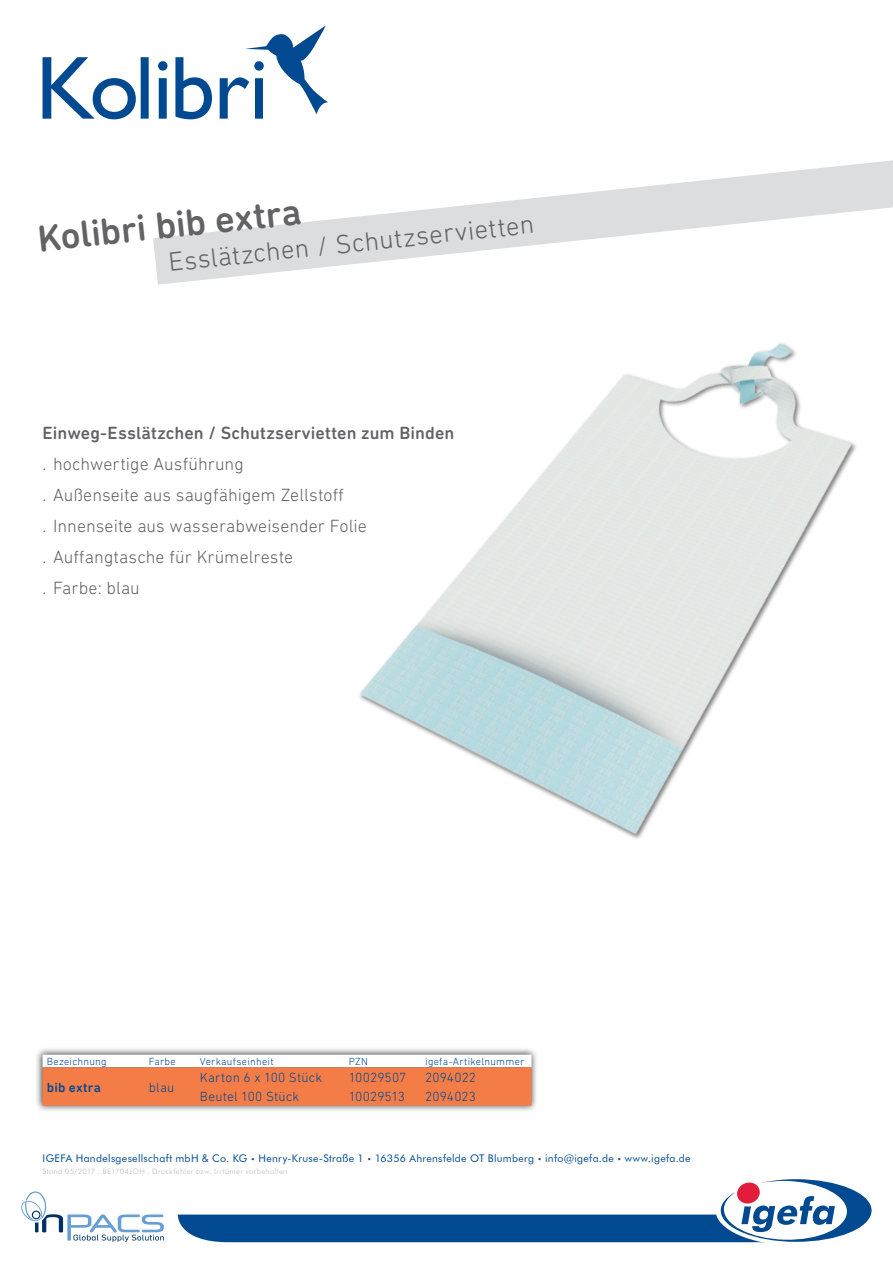
<style>
.page{position:relative;width:893px;height:1263px;background:#fff}
.page>*{position:absolute;margin:0;border:0;box-sizing:border-box;transform-origin:0 0}
.t1{font:500 38.25px "DIN Next Rounded LT Pro";color:#636366}
.t2{font:300 27px "DIN Next Rounded LT Pro";color:#636366}
.t3{font:300 18px/31px "DIN Next Rounded LT Pro";color:#636366}
.t4{font:500 18px "DIN Next Rounded LT Pro";letter-spacing:.005em;color:#636366}
.t5{font:300 13.5px "DIN Next Rounded LT Pro";letter-spacing:.015em;color:#014990}
.t6{font:500 13.5px "DIN Next Rounded LT Pro";letter-spacing:.02em;color:#014990}
.t7{font:10.5px "Futura BT";letter-spacing:.03em;color:#014990}
.t8{font:300 10.5px "DIN Next Rounded LT Pro";letter-spacing:.025em;color:#014990}
.t9{font:7.5px "Futura BT";letter-spacing:.045em;color:#c7c8ca}
.s1{font-size:7.5px}
</style>
<div class="page">
<svg style="left:43px;top:26px;width:285px;height:93px"></svg>
<svg style="left:153px;top:160px;width:740px;height:125px"></svg>
<svg style="left:177px;top:1179px;width:695px;height:64px"></svg>
<svg style="left:21px;top:1191px;width:143px;height:51px"></svg>
<img style="left:287px;top:281px;width:606px;height:558px">
<div style="left:36px;top:1047px;width:503px;height:65px;background:#231f20;opacity:.9"></div>
<svg style="left:43px;top:1054px;width:488px;height:52px"></svg>
<h1 class="t1" style="left:35px;top:217px;width:266px;rotate:-6deg">Kolibri bib extra</h1>
<h2 class="t2" style="left:167px;top:247px;width:369px;rotate:-6deg">Esslätzchen / Schutzservietten</h2>
<p class="t4" style="left:43px;top:422px;width:413px">Einweg-Esslätzchen / Schutzservietten zum Binden</p>
<p class="t3" style="left:43px;top:448px;width:326px">. hochwertige Ausführung<br>. Außenseite aus saugfähigem Zellstoff<br>. Innenseite aus wasserabweisender Folie . Auffangtasche für Krümelreste<br>. Farbe: blau</p>
<p class="t8" style="left:47px;top:1055px;width:61px">Bezeichnung</p>
<p class="t8" style="left:149px;top:1055px;width:29px">Farbe</p>
<p class="t8" style="left:200px;top:1055px;width:75px">Verkaufseinheit</p>
<p class="t8" style="left:349px;top:1055px;width:21px">PZN</p>
<p class="t8" style="left:425px;top:1055px;width:101px">igefa-Artikelnummer</p>
<p class="t6" style="left:47px;top:1079px;width:56px">bib extra</p>
<p class="t5" style="left:149px;top:1079px;width:27px">blau</p>
<p class="t5" style="left:200px;top:1070px;width:124px">Karton 6 x 100 Stück</p>
<p class="t5" style="left:349px;top:1070px;width:59px">10029507</p>
<p class="t5" style="left:425px;top:1070px;width:52px">2094022</p>
<p class="t5" style="left:200px;top:1089px;width:101px">Beutel 100 Stück</p>
<p class="t5" style="left:349px;top:1089px;width:58px">10029513</p>
<p class="t5" style="left:425px;top:1089px;width:52px">2094023</p>
<p class="t7" style="left:43px;top:1151px;width:650px">IGEFA Handelsgesellschaft mbH &amp; Co. KG <span class="s1">•</span> Henry-Kruse-Straße 1 <span class="s1">•</span> 16356 Ahrensfelde OT Blumberg <span class="s1">•</span> info@igefa.de <span class="s1">•</span> www.igefa.de</p>
<p class="t9" style="left:43px;top:1166px;width:246px">Stand 05/2017 . BE1704JOH . Druckfehler bzw. Irrtümer vorbehalten</p>
</div>
